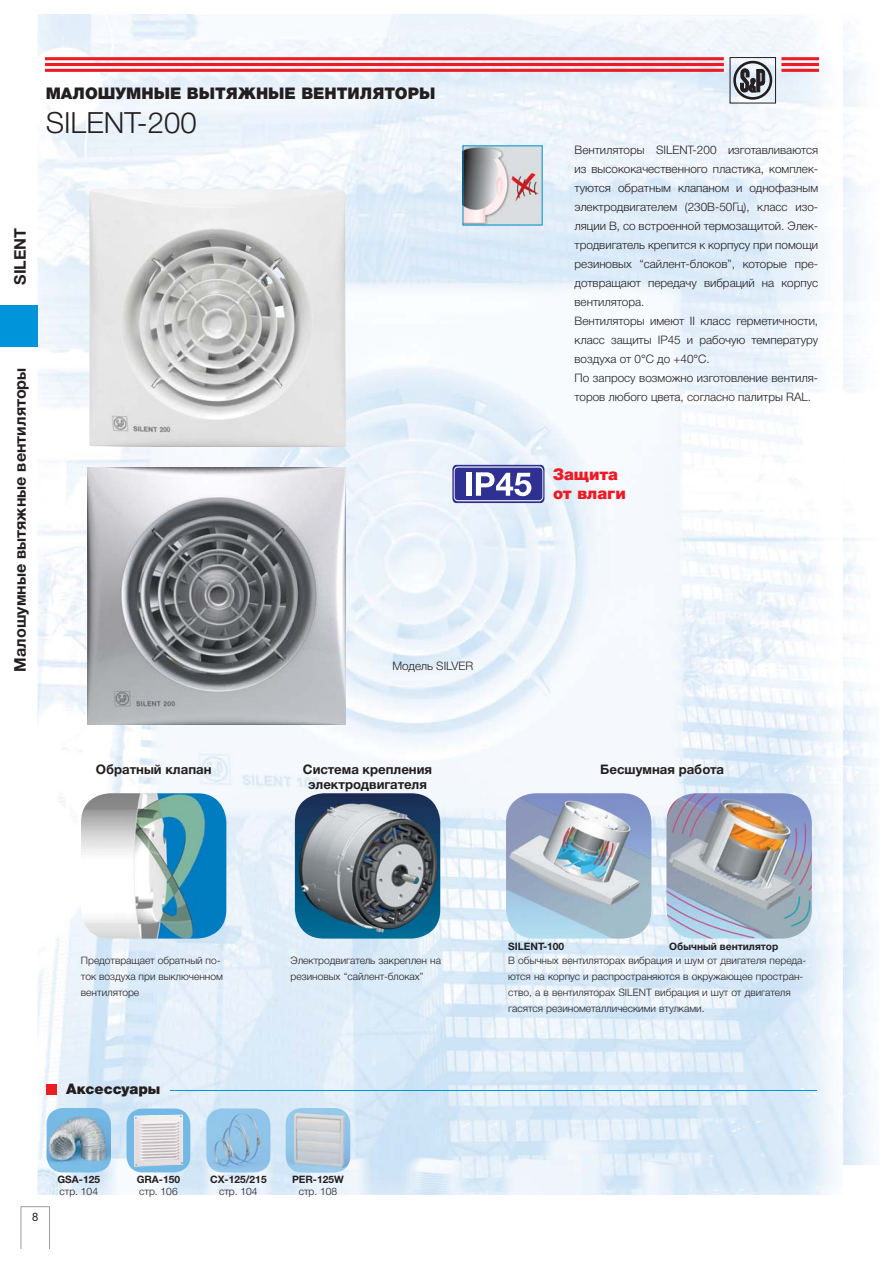
<style>
.page{position:relative;width:893px;height:1263px;background:#fff}
.page>*{position:absolute;margin:0;border:0;box-sizing:border-box;transform-origin:0 0}
.t1{font:300 29.25px "Helvetica Neue Cyr";color:#231f20}
.t2{font:700 16.05px "Helvetica Neue Cyr";color:#231f20}
.t3{font:900 16.05px "Helvetica Neue Cyr";color:#231f20}
.t4{font:900 16.05px/19.4px "Helvetica Neue Cyr";color:#ed1c24}
.t5{font:900 14.7px "Helvetica Neue Cyr";color:#231f20}
.t6{font:700 13.2px/15.8px "Helvetica Neue Cyr";color:#231f20;text-align:center}
.t7{font:300 11.7px/19px "Helvetica Neue Cyr";color:#231f20}
.t8{font:11.7px "Helvetica Neue Cyr";color:#231f20;scale:.95 1}
.t9{font:300 10.2px/16px "Helvetica Neue Cyr";color:#231f20}
.t10{font:700 10.2px "Helvetica Neue Cyr";color:#231f20}
</style>
<div class="page">
<img style="left:37px;top:15px;width:806px;height:1180px">
<div style="left:733px;top:61px;width:39px;height:39px;border:3px solid #231f20;border-radius:50%"></div>
<div style="left:730px;top:57px;width:46px;height:46px;border:1px solid #231f20"></div>
<svg style="left:740px;top:69px;width:25px;height:23px"></svg>
<hr style="left:46px;top:57px;width:678px;height:3px;background:#ed1c24">
<hr style="left:46px;top:63px;width:678px;height:3px;background:#ed1c24">
<hr style="left:46px;top:69px;width:678px;height:3px;background:#ed1c24">
<hr style="left:781px;top:57px;width:37px;height:3px;background:#ed1c24">
<hr style="left:781px;top:63px;width:37px;height:3px;background:#ed1c24">
<hr style="left:781px;top:69px;width:37px;height:3px;background:#ed1c24">
<svg style="left:462px;top:145px;width:81px;height:81px;background:#b6b9bf"></svg>
<svg style="left:452px;top:465px;width:92px;height:38px"></svg>
<img style="left:89px;top:189px;width:258px;height:258px">
<img style="left:88px;top:467px;width:258px;height:258px">
<div style="left:0;top:305px;width:38px;height:42px;background:#0095da"></div>
<svg style="left:21px;top:1207px;width:29px;height:41px"></svg>
<div style="left:46px;top:1084px;width:11px;height:10px;background:#ed1c24"></div>
<hr style="left:170px;top:1090px;width:646px;height:1px;background:#0095da">
<img style="left:47px;top:1108px;width:64px;height:64px;border-radius:16px">
<div style="left:126px;top:1108px;width:64px;height:64px;background:#74b9e5;border-radius:16px"></div>
<img style="left:134px;top:1114px;width:49px;height:53px">
<img style="left:206px;top:1108px;width:64px;height:64px;border-radius:16px">
<img style="left:286px;top:1108px;width:64px;height:64px;border-radius:16px">
<img style="left:666px;top:793px;width:146px;height:146px;border-radius:29px">
<img style="left:81px;top:793px;width:145px;height:146px;border-radius:29px">
<img style="left:506px;top:793px;width:145px;height:146px;border-radius:29px">
<img style="left:295px;top:793px;width:145px;height:146px;border-radius:29px">
<h2 class="t3" style="left:46px;top:84px;width:391px">МАЛОШУМНЫЕ ВЫТЯЖНЫЕ ВЕНТИЛЯТОРЫ</h2>
<h1 class="t1" style="left:46px;top:112px;width:152px">SILENT-200</h1>
<h2 class="t2" style="left:14px;top:285px;width:58px;rotate:-90deg">SILENT</h2>
<h2 class="t2" style="left:14px;top:672px;width:305px;rotate:-90deg">Малошумные вытяжные вентиляторы</h2>
<p class="t6" style="left:96px;top:762px;width:117px">Обратный клапан</p>
<p class="t7" style="left:392px;top:658px;width:82px">Модель SILVER</p>
<p class="t6" style="left:303px;top:762px;width:131px">Система крепления электродвигателя</p>
<p class="t7" style="left:574px;top:141px;width:245px">Вентиляторы SILENT-200 изготавливаются из высококачественного пластика, комплек&shy;туются обратным клапаном и однофазным электродвигателем (230В-50Гц), класс изо&shy;ляции B, со встроенной термозащитой. Элек&shy;тродвигатель крепится к корпусу при помощи резиновых “сайлент-блоков”, которые пре&shy;дотвращают передачу вибраций на корпус вентилятора.<br>Вентиляторы имеют II класс герметичности, класс защиты IP45 и рабочую температуру воздуха от 0°С до +40°С.<br>По запросу возможно изготовление вентиля&shy;торов любого цвета, согласно палитры RAL.</p>
<h2 class="t4" style="left:553px;top:465px;width:74px">Защита от влаги</h2>
<p class="t6" style="left:600px;top:762px;width:125px">Бесшумная работа</p>
<p class="t9" style="left:81px;top:953px;width:143px">Предотвращает обратный по&shy;ток воздуха при выключенном вентиляторе</p>
<p class="t9" style="left:290px;top:953px;width:152px">Электродвигатель закреплен на резиновых “сайлент-блоках”</p>
<p class="t5" style="left:66px;top:1081px;width:96px">Аксессуары</p>
<p class="t8" style="left:32px;top:1213px;width:8px">8</p>
<p class="t10" style="left:57px;top:1175px;width:44px">GSA-125</p>
<p class="t9" style="left:59px;top:1184px;width:40px">стр. 104</p>
<p class="t10" style="left:137px;top:1175px;width:45px">GRA-150</p>
<p class="t9" style="left:139px;top:1184px;width:40px">стр. 106</p>
<p class="t10" style="left:210px;top:1175px;width:58px">CX-125/215</p>
<p class="t9" style="left:219px;top:1184px;width:40px">стр. 104</p>
<p class="t10" style="left:292px;top:1175px;width:53px">PER-125W</p>
<p class="t9" style="left:299px;top:1184px;width:40px">стр. 108</p>
<p class="t10" style="left:508px;top:943px;width:58px">SILENT-100</p>
<p class="t10" style="left:669px;top:943px;width:111px">Обычный вентилятор</p>
<p class="t9" style="left:508px;top:953px;width:299px">В обычных вентиляторах вибрация и шум от двигателя переда&shy;ются на корпус и распространяются в окружающее простран&shy;ство, а в вентиляторах SILENT вибрация и шут от двигателя гасятся резинометаллическими втулками.</p>
</div>
